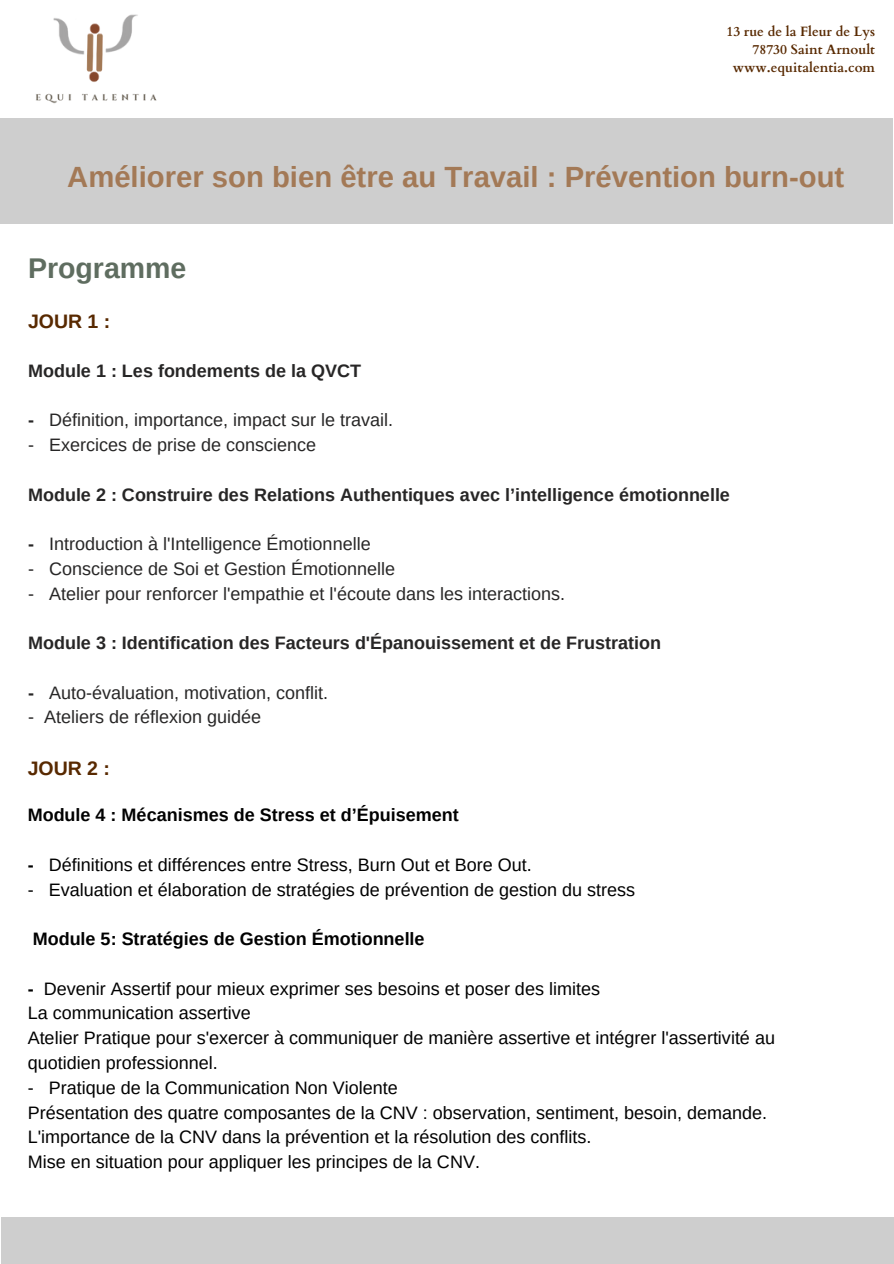
<style>
.page{position:relative;width:894px;height:1264px;background:#fff}
.page>*{position:absolute;margin:0;border:0;box-sizing:border-box;transform-origin:0 0}
.t1{font:700 29.25px "Arimo";color:#a37956}
.t2{font:700 28.5px "Arimo";color:#5f6d60}
.t3{font:700 19.5px "Arimo";color:#582900}
.t4{font:18px/24.8px "Arimo";color:#000}
.t5{font:18px "Arimo";color:#272626}
.t6{font:700 18px "Arimo";color:#272626}
.t7{font:700 18px "Arimo";color:#000}
.t8{font:700 13.5px "Cardo";color:#582900}
.s1{font-weight:700}
</style>
<div class="page">
<div style="left:0;top:118px;width:892px;height:106px;background:#cecece"></div>
<img style="left:36px;top:14px;width:121px;height:90px">
<div style="left:1px;top:1216px;width:892px;height:47px;background:#cecece"></div>
<p class="t8" style="left:726px;top:23px;width:150px">13 rue de la Fleur de Lys</p>
<p class="t8" style="left:752px;top:41px;width:124px">78730 Saint Arnoult</p>
<h1 class="t8" style="left:732px;top:59px;width:144px">www.equitalentia.com</h1>
<p class="t1" style="left:67px;top:161px;width:778px">Améliorer son bien être au Travail : Prévention burn-out</p>
<h1 class="t2" style="left:28px;top:252px;width:160px">Programme</h1>
<h3 class="t3" style="left:28px;top:311px;width:84px">JOUR 1 :</h3>
<h4 class="t6" style="left:28px;top:360px;width:334px">Module 1 : Les fondements de la QVCT</h4>
<p class="t5" style="left:28px;top:410px;width:366px"><span class="s1">-</span> Définition, importance, impact sur le travail.</p>
<p class="t5" style="left:28px;top:435px;width:290px">- Exercices de prise de conscience</p>
<h2 class="t6" style="left:28px;top:484px;width:703px">Module 2 : Construire des Relations Authentiques avec l’intelligence émotionnelle</h2>
<h3 class="t5" style="left:28px;top:534px;width:344px"><span class="s1">-</span> Introduction à l'Intelligence Émotionnelle</h3>
<h3 class="t5" style="left:28px;top:558px;width:368px">- Conscience de Soi et Gestion Émotionnelle</h3>
<h3 class="t5" style="left:28px;top:583px;width:538px">- Atelier pour renforcer l'empathie et l'écoute dans les interactions.</h3>
<h4 class="t6" style="left:28px;top:633px;width:634px">Module 3 : Identification des Facteurs d'Épanouissement et de Frustration</h4>
<h3 class="t5" style="left:28px;top:682px;width:301px"><span class="s1">-</span> Auto-évaluation, motivation, conflit.</h3>
<h3 class="t5" style="left:28px;top:707px;width:234px">- Ateliers de réflexion guidée</h3>
<h2 class="t3" style="left:28px;top:757px;width:84px">JOUR 2 :</h2>
<h3 class="t7" style="left:28px;top:805px;width:432px">Module 4 : Mécanismes de Stress et d’Épuisement</h3>
<h4 class="t4" style="left:28px;top:852px;width:505px"><span class="s1">-</span> Définitions et différences entre Stress, Burn Out et Bore Out.</h4>
<h4 class="t4" style="left:28px;top:877px;width:608px">- Evaluation et élaboration de stratégies de prévention de gestion du stress</h4>
<h3 class="t7" style="left:33px;top:928px;width:393px">Module 5: Stratégies de Gestion Émotionnelle</h3>
<h4 class="t4" style="left:28px;top:976px;width:748px"><span class="s1">-</span> Devenir Assertif pour mieux exprimer ses besoins et poser des limites<br>La communication assertive<br>Atelier Pratique pour s'exercer à communiquer de manière assertive et intégrer l'assertivité au quotidien professionnel.</h4>
<h4 class="t4" style="left:28px;top:1075px;width:740px">- Pratique de la Communication Non Violente<br>Présentation des quatre composantes de la CNV : observation, sentiment, besoin, demande.<br>L'importance de la CNV dans la prévention et la résolution des conflits.<br>Mise en situation pour appliquer les principes de la CNV.</h4>
</div>
